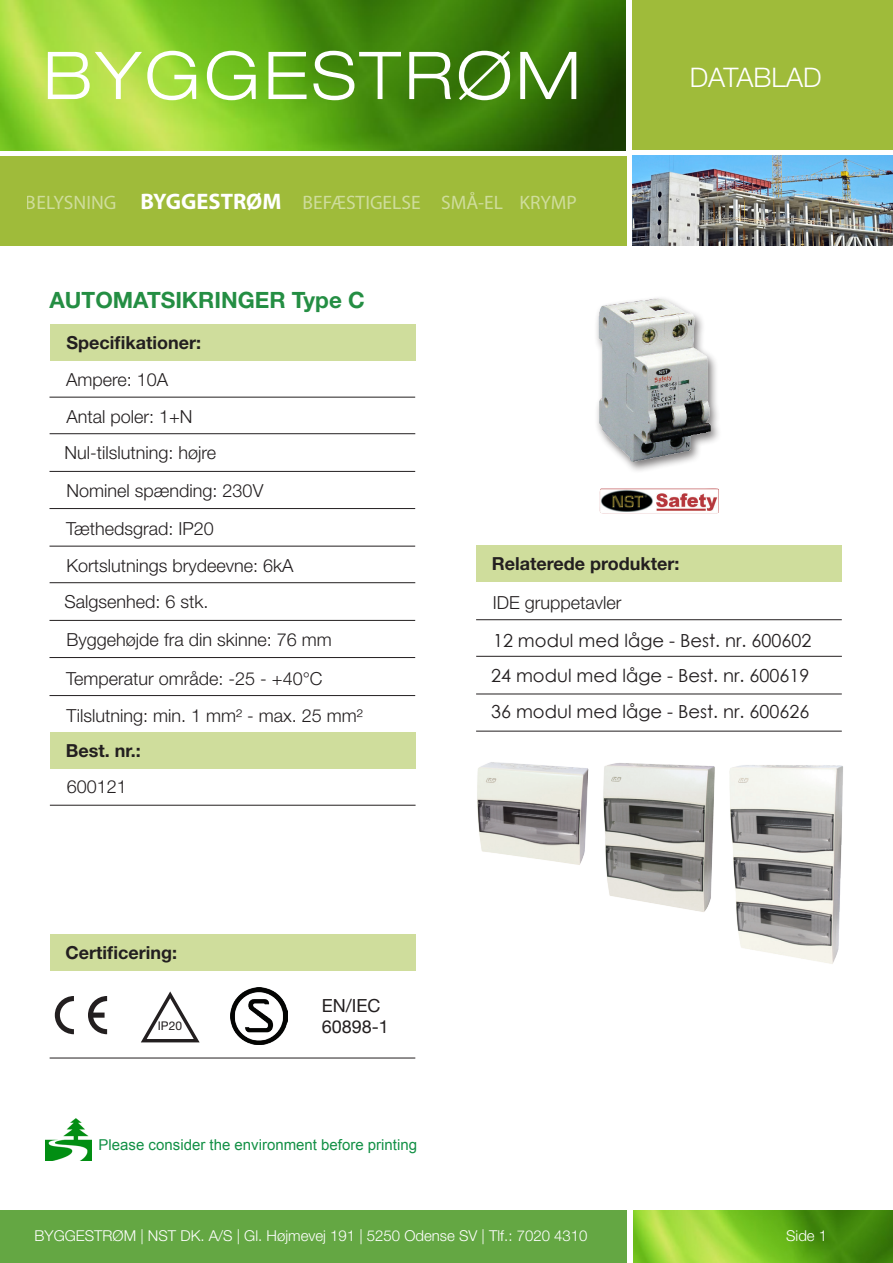
<style>
.page{position:relative;width:893px;height:1263px;background:#fff}
.page>*{position:absolute;margin:0;border:0;box-sizing:border-box;transform-origin:0 0}
.t1{font:300 expanded 66px "Helvetica Neue LT Std";letter-spacing:.05em;color:#fff}
.t2{font:300 27px "Helvetica Neue LT Std";color:#fff}
.t3{font:700 22.5px "Helvetica Neue LT Std";color:#248e43}
.t4{font:700 22.5px "Myriad Pro";color:#fff}
.t5{font:19.5px "Myriad Pro";color:#fff}
.t6{font:300 18px "Helvetica Neue LT Std";color:#231f20}
.Billedtekst{font:18px "Century Gothic";color:#231f20}
.t7{font:700 18px "Helvetica Neue LT Std";color:#231f20}
.t8{font:300 18px "Helvetica Neue LT Pro";color:#231f20}
.t9{font:18px "Helvetica Neue";color:#231f20}
.t10{font:300 15px "Helvetica Neue LT Std";color:#fff}
.t11{font:15px "Arial";color:#129045}
.t12{font:12px "Helvetica Neue LT Std";color:#231f20}
</style>
<div class="page">
<img style="left:633px;top:1211px;width:260px;height:52px">
<div style="left:0;top:1210px;width:626px;height:53px;background:#64a743"></div>
<div style="left:50px;top:324px;width:366px;height:36px;background:#cfdd9c"></div>
<hr style="left:49px;top:397px;width:366px;height:1px;background:#231f20">
<hr style="left:50px;top:433px;width:365px;height:1px;background:#231f20">
<hr style="left:49px;top:471px;width:366px;height:1px;background:#231f20">
<div style="left:50px;top:934px;width:366px;height:37px;background:#cfdd9c"></div>
<hr style="left:50px;top:1058px;width:365px;height:1px;background:#231f20">
<img style="left:0;top:0;width:626px;height:150px">
<div style="left:0;top:156px;width:626px;height:89px;background:#9fbb3a"></div>
<div style="left:632px;top:0;width:261px;height:150px;background:#9fbb3a"></div>
<img style="left:632px;top:156px;width:261px;height:89px">
<img style="left:46px;top:1118px;width:46px;height:43px">
<hr style="left:49px;top:508px;width:366px;height:1px;background:#231f20">
<img style="left:596px;top:298px;width:123px;height:173px">
<hr style="left:49px;top:546px;width:366px;height:1px;background:#231f20">
<hr style="left:50px;top:582px;width:365px;height:1px;background:#231f20">
<hr style="left:49px;top:620px;width:366px;height:1px;background:#231f20">
<hr style="left:49px;top:657px;width:366px;height:1px;background:#231f20">
<hr style="left:49px;top:695px;width:366px;height:1px;background:#231f20">
<div style="left:51px;top:732px;width:365px;height:37px;background:#cfdd9c"></div>
<hr style="left:50px;top:805px;width:366px;height:1px;background:#231f20">
<div style="left:477px;top:545px;width:365px;height:37px;background:#cfdd9c"></div>
<img style="left:473px;top:757px;width:116px;height:112px">
<img style="left:603px;top:763px;width:112px;height:149px">
<img style="left:729px;top:754px;width:126px;height:210px">
<hr style="left:476px;top:619px;width:366px;height:1px;background:#231f20">
<hr style="left:476px;top:656px;width:366px;height:1px;background:#231f20">
<hr style="left:476px;top:694px;width:366px;height:1px;background:#231f20">
<hr style="left:476px;top:731px;width:366px;height:1px;background:#231f20">
<img style="left:600px;top:488px;width:119px;height:25px">
<svg style="left:55px;top:996px;width:52px;height:38px"></svg>
<img style="left:230px;top:987px;width:58px;height:57px">
<p class="t1" style="left:44px;top:36px;width:539px">BYGGESTRØM</p>
<p class="t5" style="left:26px;top:190px;width:92px">BELYSNING</p>
<p class="t5" style="left:303px;top:190px;width:276px">BEFÆSTIGELSE SMÅ-EL KRYMP</p>
<p class="t4" style="left:140px;top:187px;width:142px">BYGGESTRØM</p>
<p class="t3" style="left:50px;top:286px;width:317px">AUTOMATSIKRINGER Type C</p>
<p class="t7" style="left:67px;top:331px;width:136px">Specifikationer:</p>
<p class="t6" style="left:66px;top:369px;width:104px">Ampere: 10A</p>
<p class="t6" style="left:66px;top:406px;width:128px">Antal poler: 1+N</p>
<p class="t6" style="left:65px;top:441px;width:153px">Nul-tilslutning: højre</p>
<p class="t6" style="left:67px;top:479px;width:198px">Nominel spænding: 230V</p>
<p class="t2" style="left:690px;top:61px;width:133px">DATABLAD</p>
<p class="t6" style="left:66px;top:518px;width:149px">Tæthedsgrad: IP20</p>
<p class="t6" style="left:66px;top:555px;width:229px">Kortslutnings brydeevne: 6kA</p>
<p class="t6" style="left:65px;top:590px;width:146px">Salgsenhed: 6 stk.</p>
<p class="t8" style="left:67px;top:628px;width:267px">Byggehøjde fra din skinne: 76 mm</p>
<p class="t6" style="left:66px;top:667px;width:258px">Temperatur område: -25 - +40°C</p>
<p class="t6" style="left:66px;top:704px;width:298px">Tilslutning: min. 1 mm² - max. 25 mm²</p>
<p class="t7" style="left:66px;top:739px;width:77px">Best. nr.:</p>
<p class="t6" style="left:67px;top:775px;width:62px">600121</p>
<p class="t7" style="left:65px;top:941px;width:113px">Certificering:</p>
<p class="t12" style="left:158px;top:1019px;width:26px">IP20</p>
<p class="t9" style="left:322px;top:994px;width:60px">EN/IEC</p>
<p class="t9" style="left:322px;top:1016px;width:69px">60898-1</p>
<p class="t11" style="left:99px;top:1135px;width:320px">Please consider the environment before printing</p>
<p class="t7" style="left:492px;top:552px;width:189px">Relaterede produkter:</p>
<p class="t6" style="left:493px;top:591px;width:130px">IDE gruppetavler</p>
<p class="Billedtekst" style="left:493px;top:629px;width:320px">12 modul med låge - Best. nr. 600602</p>
<p class="Billedtekst" style="left:491px;top:664px;width:320px">24 modul med låge - Best. nr. 600619</p>
<p class="Billedtekst" style="left:491px;top:700px;width:320px">36 modul med låge - Best. nr. 600626</p>
<p class="t10" style="left:34px;top:1227px;width:555px">BYGGESTRØM | NST DK. A/S | Gl. Højmevej 191 | 5250 Odense SV | Tlf.: 7020 4310</p>
<p class="t10" style="left:786px;top:1227px;width:43px">Side 1</p>
</div>
